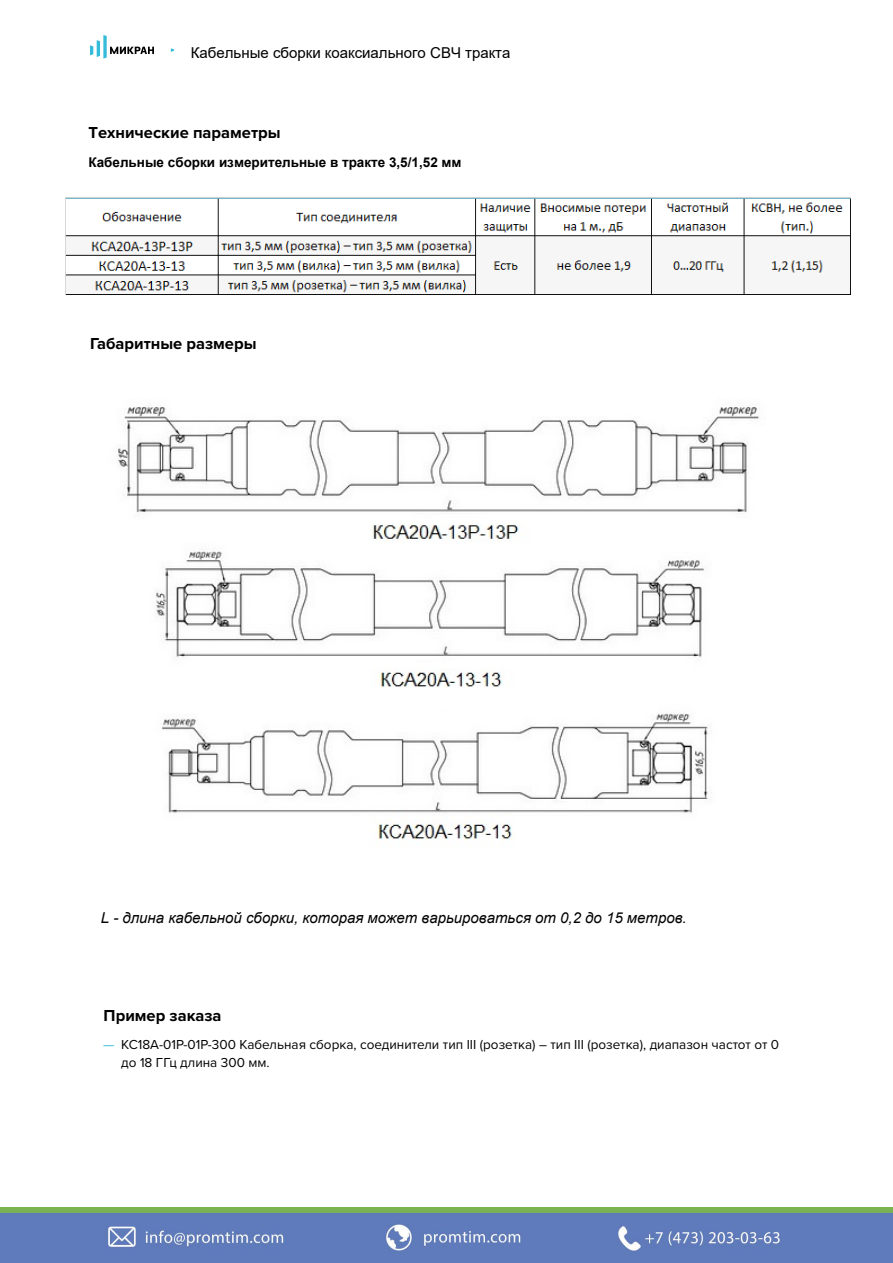
<style>
.page{position:relative;width:893px;height:1263px;background:#fff}
.page>*{position:absolute;margin:0;border:0;box-sizing:border-box;transform-origin:0 0}
.Header_5_Rus{font:700 16.5px "Proxima Nova";color:#000}
.t1{font:italic 15px "Arial";color:#000}
.t2{font:15px "Arial";color:#000}
.t3{font:13.5px/18px "Proxima Nova";color:#000}
.Header_5_Rus-2{font:700 13.5px "Arial";color:#000}
.s1{color:#34bbda}
</style>
<div class="page">
<svg style="left:90px;top:35px;width:64px;height:23px"></svg>
<img style="left:65px;top:197px;width:785px;height:97px">
<img style="left:118px;top:407px;width:641px;height:433px">
<img style="left:0;top:1207px;width:893px;height:56px">
<p class="t2" style="left:191px;top:42px;width:321px">Кабельные сборки коаксиального СВЧ тракта</p>
<p class="Header_5_Rus" style="left:88px;top:123px;width:194px">Технические параметры</p>
<p class="Header_5_Rus-2" style="left:88px;top:153px;width:375px">Кабельные сборки измерительные в тракте 3,5/1,52 мм</p>
<p class="Header_5_Rus" style="left:90px;top:334px;width:168px">Габаритные размеры</p>
<p class="t1" style="left:101px;top:908px;width:587px">L - длина кабельной сборки, которая может варьироваться от 0,2 до 15 метров.</p>
<p class="Header_5_Rus" style="left:104px;top:1006px;width:119px">Пример заказа</p>
<p class="t3" style="left:121px;top:1036px;width:659px;text-indent:-18px"><span class="s1">—</span> КС18А-01Р-01Р-300 Кабельная сборка, соединители тип III (розетка) – тип III (розетка), диапазон частот от 0 до 18 ГГц длина 300 мм.</p>
</div>
